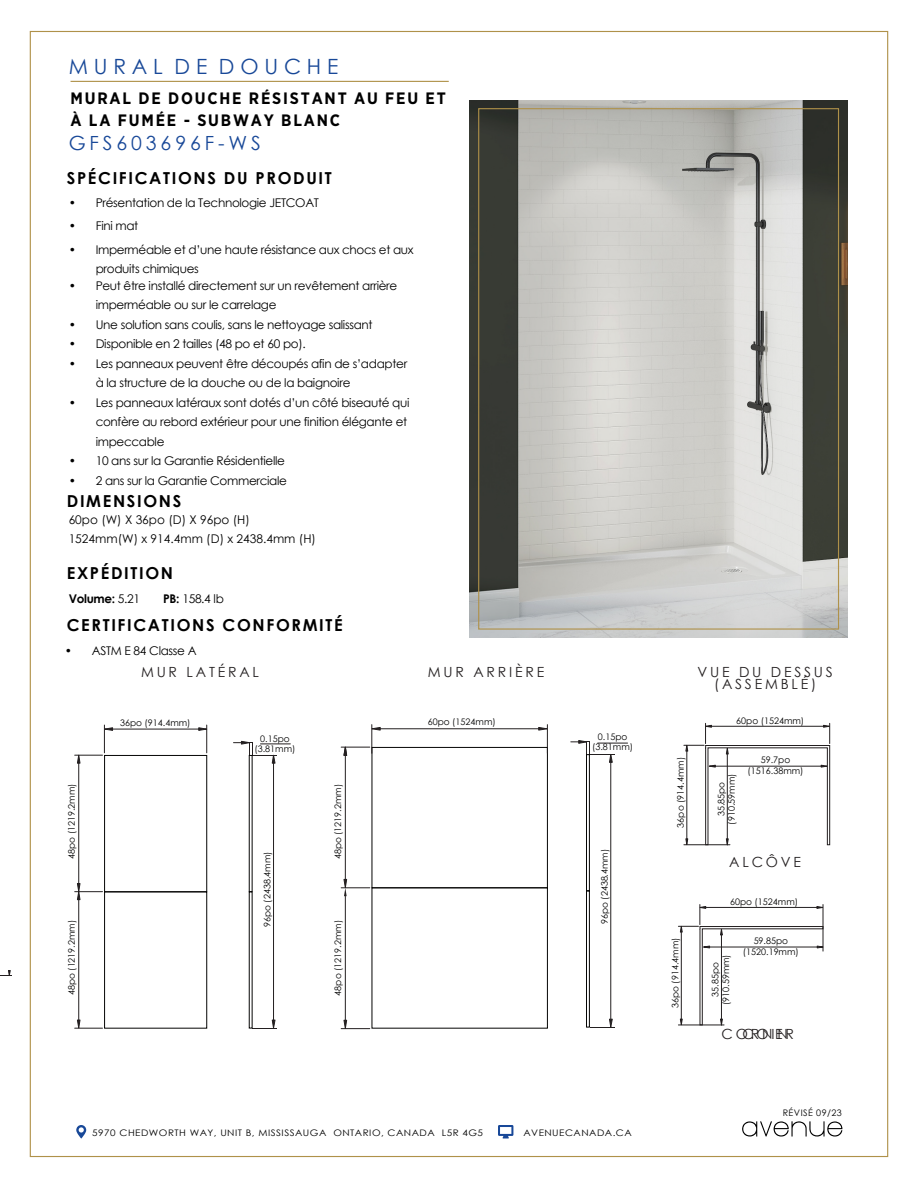
<style>
.page{position:relative;width:918px;height:1188px;background:#fff}
.page>*{position:absolute;margin:0;border:0;box-sizing:border-box;transform-origin:0 0}
.t1{font:21px "Century Gothic";color:#184898}
.t2{font:19.5px "Century Gothic";letter-spacing:.2em;color:#184898}
.t3{font:700 16.5px "Century Gothic";letter-spacing:.1em;color:#000}
.t4{font:700 16.5px/22.5px "Gotham Narrow";letter-spacing:.11em;color:#000}
.t5{font:13.95px/12.9px "Century Gothic";letter-spacing:.2em;color:#231f20;text-align:center}
.t6{font:12px/19.5px "Century Gothic";letter-spacing:-.025em;color:#000}
.t7{font:12px/19.5px "Century Gothic";color:#000}
.t8{font:700 12px "Century Gothic";letter-spacing:-.025em;color:#000}
.t9{font:9px/10.5px "Century Gothic";color:#000;text-align:center}
.t10{font:9px "Century Gothic";letter-spacing:.05em;color:#000;scale:1.1 1}
.t11{font:9px "Century Gothic";letter-spacing:.05em;color:#000}
.s1{font-weight:400}
.s2{font-weight:700}
</style>
<div class="page">
<img style="left:470px;top:100px;width:378px;height:537px">
<svg style="left:76px;top:1125px;width:10px;height:13px"></svg>
<svg style="left:498px;top:1125px;width:15px;height:13px"></svg>
<svg style="left:742px;top:1121px;width:100px;height:16px"></svg>
<hr style="left:78px;top:763px;width:1px;height:124px;background:#231f20">
<hr style="left:273px;top:763px;width:1px;height:260px;background:#231f20">
<hr style="left:260px;top:744px;width:30px;height:1px;background:#231f20">
<svg style="left:233px;top:741px;width:44px;height:22px"></svg>
<div style="left:104px;top:755px;width:103px;height:137px;border:1px solid #050504"></div>
<hr style="left:109px;top:729px;width:92px;height:1px;background:#231f20">
<svg style="left:199px;top:725px;width:9px;height:28px"></svg>
<svg style="left:75px;top:725px;width:38px;height:38px"></svg>
<hr style="left:78px;top:900px;width:1px;height:123px;background:#231f20">
<svg style="left:75px;top:883px;width:27px;height:17px"></svg>
<svg style="left:75px;top:1020px;width:27px;height:9px"></svg>
<div style="left:104px;top:892px;width:103px;height:137px;border:1px solid #050504"></div>
<svg style="left:253px;top:1020px;width:24px;height:9px"></svg>
<hr style="left:611px;top:762px;width:1px;height:257px;background:#231f20">
<hr style="left:598px;top:743px;width:30px;height:1px;background:#231f20">
<svg style="left:571px;top:740px;width:43px;height:23px"></svg>
<svg style="left:590px;top:1019px;width:24px;height:9px"></svg>
<div style="left:586px;top:754px;width:4px;height:137px;border:1px solid #050504"></div>
<div style="left:586px;top:891px;width:4px;height:137px;border:1px solid #050504"></div>
<svg style="left:8px;top:970px;width:2px;height:6px"></svg>
<hr style="left:345px;top:755px;width:1px;height:128px;background:#231f20">
<div style="left:372px;top:747px;width:176px;height:141px;border:1px solid #050504"></div>
<div style="left:372px;top:887px;width:176px;height:142px;border:1px solid #050504"></div>
<hr style="left:377px;top:729px;width:162px;height:1px;background:#231f20">
<svg style="left:539px;top:725px;width:9px;height:28px"></svg>
<hr style="left:345px;top:896px;width:1px;height:127px;background:#231f20">
<svg style="left:341px;top:879px;width:29px;height:17px"></svg>
<svg style="left:341px;top:725px;width:39px;height:31px"></svg>
<svg style="left:341px;top:1020px;width:29px;height:9px"></svg>
<hr style="left:684px;top:845px;width:46px;height:1px;background:#231f20">
<svg style="left:684px;top:723px;width:146px;height:122px"></svg>
<svg style="left:678px;top:905px;width:146px;height:121px"></svg>
<hr style="left:71px;top:81px;width:378px;height:1px;background:#af9149">
<h1 class="t1" style="left:69px;top:52px;width:271px">M U R A L D E D O U C H E</h1>
<h3 class="t4" style="left:71px;top:86px;width:377px">MURAL DE DOUCHE RÉSISTANT AU FEU ET<br>À LA FUMÉE - SUBWAY BLANC</h3>
<h2 class="t2" style="left:69px;top:129px;width:194px">GFS603696F-WS</h2>
<h3 class="t3" style="left:67px;top:165px;width:266px">SPÉCIFICATIONS DU PRODUIT</h3>
<p class="t6" style="left:69px;top:193px;width:252px">• Présentation de la Technologie JETCOAT</p>
<p class="t6" style="left:96px;top:239px;width:320px;text-indent:-27px">• Imperméable et d’une haute résistance aux chocs et aux produits chimiques</p>
<p class="t6" style="left:96px;top:275px;width:303px;text-indent:-27px">• Peut être installé directement sur un revêtement arrière imperméable ou sur le carrelage</p>
<p class="t6" style="left:69px;top:314px;width:305px">• Une solution sans coulis, sans le nettoyage salissant</p>
<p class="t6" style="left:69px;top:334px;width:239px">• Disponible en 2 tailles (48 po et 60 po).</p>
<p class="t6" style="left:96px;top:353px;width:313px;text-indent:-27px">• Les panneaux peuvent être découpés afin de s’adapter à la structure de la douche ou de la baignoire</p>
<p class="t6" style="left:96px;top:392px;width:315px;text-indent:-27px">• Les panneaux latéraux sont dotés d’un côté biseauté qui confère au rebord extérieur pour une finition élégante et impeccable</p>
<p class="t6" style="left:69px;top:451px;width:218px">• 10 ans sur la Garantie Résidentielle</p>
<p class="t6" style="left:69px;top:470px;width:220px">• 2 ans sur la Garantie Commerciale</p>
<h3 class="t3" style="left:67px;top:489px;width:116px">DIMENSIONS</h3>
<p class="t6" style="left:69px;top:215px;width:71px">• Fini mat</p>
<p class="t7" style="left:69px;top:509px;width:249px">60po (W) X 36po (D) X 96po (H)<br>1524mm(W) x 914.4mm (D) x 2438.4mm (H)</p>
<h3 class="t3" style="left:67px;top:561px;width:108px">EXPÉDITION</h3>
<p class="t8" style="left:69px;top:589px;width:73px">Volume: <span class="s1">5.21</span></p>
<p class="t6" style="left:163px;top:588px;width:62px"><span class="s2">PB:</span> 158.4 lb</p>
<h3 class="t3" style="left:67px;top:613px;width:277px">CERTIFICATIONS CONFORMITÉ</h3>
<p class="t6" style="left:65px;top:641px;width:133px">• ASTM E 84 Classe A</p>
<p class="t5" style="left:141px;top:665px;width:120px">MUR LATÉRAL</p>
<p class="t5" style="left:428px;top:665px;width:118px">MUR ARRIÈRE</p>
<p class="t5" style="left:697px;top:665px;width:137px">VUE DU DESSUS (ASSEMBLÉ)</p>
<p class="t9" style="left:66px;top:859px;width:77px;rotate:-90deg">48po (1219.2mm)</p>
<p class="t9" style="left:66px;top:995px;width:77px;rotate:-90deg">48po (1219.2mm)</p>
<p class="t9" style="left:120px;top:717px;width:72px">36po (914.4mm)</p>
<p class="t9" style="left:255px;top:733px;width:42px">0.15po (3.81mm)</p>
<p class="t9" style="left:262px;top:927px;width:77px;rotate:-90deg">96po (2438.4mm)</p>
<p class="t9" style="left:333px;top:859px;width:77px;rotate:-90deg">48po (1219.2mm)</p>
<p class="t9" style="left:333px;top:996px;width:77px;rotate:-90deg">48po (1219.2mm)</p>
<p class="t9" style="left:428px;top:717px;width:69px">60po (1524mm)</p>
<p class="t9" style="left:736px;top:715px;width:69px">60po (1524mm)</p>
<p class="t9" style="left:675px;top:828px;width:72px;rotate:-90deg">36po (914.4mm)</p>
<p class="t9" style="left:592px;top:731px;width:42px">0.15po (3.81mm)</p>
<p class="t9" style="left:748px;top:755px;width:57px">59.7po (1516.38mm)</p>
<p class="t9" style="left:716px;top:825px;width:52px;rotate:-90deg">35.85po (910.59mm)</p>
<p class="t9" style="left:599px;top:924px;width:77px;rotate:-90deg">96po (2438.4mm)</p>
<p class="t9" style="left:670px;top:1008px;width:72px;rotate:-90deg">36po (914.4mm)</p>
<p class="t5" style="left:729px;top:856px;width:73px">ALCÔVE</p>
<p class="t9" style="left:730px;top:896px;width:69px">60po (1524mm)</p>
<p class="t9" style="left:710px;top:1005px;width:52px;rotate:-90deg">35.85po (910.59mm)</p>
<p class="t9" style="left:743px;top:935px;width:57px">59.85po (1520.19mm)</p>
<p class="t5" style="left:742px;top:1028px;width:47px">COIN</p>
<p class="t5" style="left:722px;top:1028px;width:74px">CORNER</p>
<p class="t10" style="left:92px;top:1127px;width:357px">5970 CHEDWORTH WAY, UNIT B, MISSISSAUGA ONTARIO, CANADA L5R 4G5</p>
<p class="t10" style="left:523px;top:1127px;width:100px">AVENUECANADA.CA</p>
<p class="t11" style="left:783px;top:1106px;width:61px">RÉVISÉ 09/23</p>
</div>
